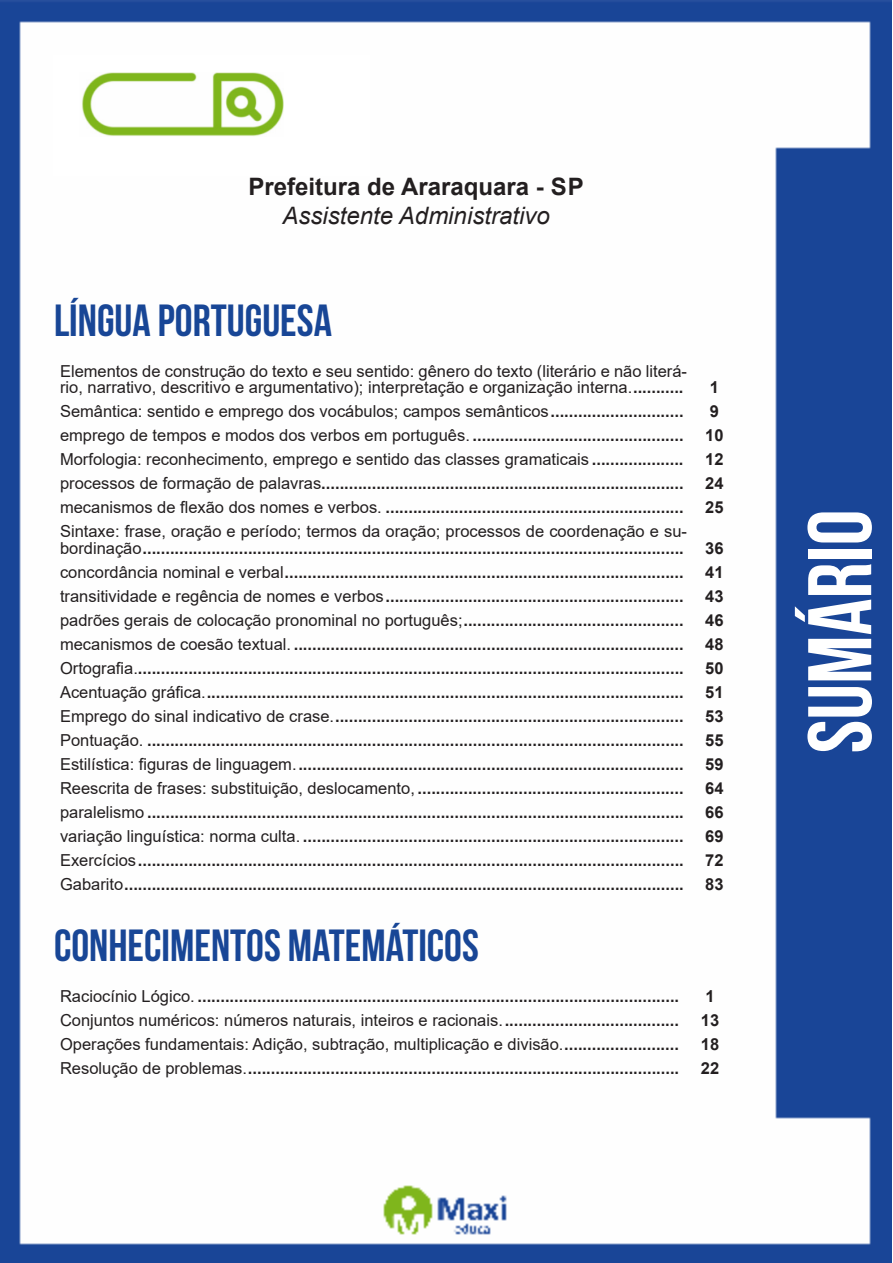
<style>
.page{position:relative;width:893px;height:1263px;background:#fff}
.page>*{position:absolute;margin:0;border:0;box-sizing:border-box;transform-origin:0 0}
.t1{font:700 90px "Bebas Neue";color:#fff}
.t2{font:700 45px "Bebas Neue";color:#184696}
.t3{font:700 24px "Arial";color:#231f20}
.t4{font:italic 24px "Arial";color:#231f20}
.ALTERNATIVAS{font:700 16.5px/16.5px "Arial";color:#231f20}
.ALTERNATIVAS-2{font:16.5px/16.5px "Arial";color:#231f20}
.INDICE{font:700 16.5px "Arial";color:#231f20}
.s1{font-weight:700}
.s2{font-weight:400}
</style>
<div class="page">
<img style="left:0;top:0;width:892px;height:1263px">
<div style="left:53px;top:55px;width:317px;height:121px;background:#fff"></div>
<img style="left:82px;top:72px;width:201px;height:64px">
<p class="t3" style="left:248px;top:170px;width:337px">Prefeitura de Araraquara - SP</p>
<p class="t4" style="left:282px;top:200px;width:269px">Assistente Administrativo</p>
<p class="t2" style="left:54px;top:295px;width:279px">LÍNGUA PORTUGUESA</p>
<p class="ALTERNATIVAS-2" style="left:60px;top:363px;width:629px">Elementos de construção do texto e seu sentido: gênero do texto (literário e não literá&shy;rio, narrativo, descritivo e argumentativo); interpretação e organização interna.<span class="s1">...........</span></p>
<p class="INDICE" style="left:710px;top:376px;width:11px">1</p>
<p class="ALTERNATIVAS-2" style="left:60px;top:403px;width:625px">Semântica: sentido e emprego dos vocábulos; campos semânticos<span class="s1">.............................</span></p>
<p class="INDICE" style="left:710px;top:400px;width:11px">9</p>
<p class="ALTERNATIVAS" style="left:60px;top:427px;width:625px"><span class="s2">emprego de tempos e modos dos verbos em português.</span> ..............................................</p>
<p class="INDICE" style="left:705px;top:424px;width:20px">10</p>
<p class="ALTERNATIVAS-2" style="left:60px;top:451px;width:625px">Morfologia: reconhecimento, emprego e sentido das classes gramaticais <span class="s1">....................</span></p>
<p class="INDICE" style="left:705px;top:448px;width:20px">12</p>
<p class="ALTERNATIVAS" style="left:60px;top:475px;width:625px"><span class="s2">processos de formação de palavras</span>...............................................................................</p>
<p class="INDICE" style="left:705px;top:472px;width:20px">24</p>
<p class="ALTERNATIVAS" style="left:60px;top:499px;width:625px"><span class="s2">mecanismos de flexão dos nomes e verbos.</span> .................................................................</p>
<p class="INDICE" style="left:705px;top:496px;width:20px">25</p>
<p class="ALTERNATIVAS" style="left:60px;top:523px;width:629px"><span class="s2">Sintaxe: frase, oração e período; termos da oração; processos de coordenação e su&shy;bordinação</span>......................................................................................................................</p>
<p class="INDICE" style="left:705px;top:536px;width:20px">36</p>
<p class="ALTERNATIVAS" style="left:60px;top:564px;width:625px"><span class="s2">concordância nominal e verbal</span>.......................................................................................</p>
<p class="INDICE" style="left:705px;top:560px;width:20px">41</p>
<p class="ALTERNATIVAS" style="left:60px;top:588px;width:625px"><span class="s2">transitividade e regência de nomes e verbos</span>.................................................................</p>
<p class="INDICE" style="left:705px;top:584px;width:20px">43</p>
<p class="ALTERNATIVAS" style="left:60px;top:612px;width:625px"><span class="s2">padrões gerais de colocação pronominal no português;</span>................................................</p>
<p class="INDICE" style="left:705px;top:608px;width:20px">46</p>
<p class="ALTERNATIVAS" style="left:60px;top:636px;width:625px"><span class="s2">mecanismos de coesão textual.</span> .....................................................................................</p>
<p class="INDICE" style="left:705px;top:632px;width:20px">48</p>
<p class="ALTERNATIVAS" style="left:60px;top:660px;width:625px"><span class="s2">Ortografia.</span>.......................................................................................................................</p>
<p class="INDICE" style="left:705px;top:656px;width:20px">50</p>
<p class="ALTERNATIVAS" style="left:60px;top:684px;width:625px"><span class="s2">Acentuação gráfica.</span>........................................................................................................</p>
<p class="INDICE" style="left:705px;top:680px;width:20px">51</p>
<p class="ALTERNATIVAS" style="left:60px;top:708px;width:625px"><span class="s2">Emprego do sinal indicativo de crase.</span>............................................................................</p>
<p class="INDICE" style="left:705px;top:704px;width:20px">53</p>
<p class="ALTERNATIVAS" style="left:60px;top:732px;width:625px"><span class="s2">Pontuação.</span> .....................................................................................................................</p>
<p class="INDICE" style="left:705px;top:728px;width:20px">55</p>
<p class="ALTERNATIVAS" style="left:60px;top:756px;width:625px"><span class="s2">Estilística: figuras de linguagem.</span>....................................................................................</p>
<p class="INDICE" style="left:705px;top:752px;width:20px">59</p>
<p class="ALTERNATIVAS" style="left:60px;top:780px;width:625px"><span class="s2">Reescrita de frases: substituição, deslocamento,</span> ..........................................................</p>
<p class="INDICE" style="left:705px;top:776px;width:20px">64</p>
<p class="ALTERNATIVAS" style="left:60px;top:804px;width:625px"><span class="s2">paralelismo</span> .....................................................................................................................</p>
<p class="INDICE" style="left:705px;top:800px;width:20px">66</p>
<p class="ALTERNATIVAS" style="left:60px;top:828px;width:625px"><span class="s2">variação linguística: norma culta.</span> ...................................................................................</p>
<p class="INDICE" style="left:705px;top:824px;width:20px">69</p>
<p class="ALTERNATIVAS" style="left:60px;top:852px;width:625px"><span class="s2">Exercícios</span>.......................................................................................................................</p>
<p class="INDICE" style="left:705px;top:848px;width:20px">72</p>
<p class="ALTERNATIVAS" style="left:60px;top:876px;width:625px"><span class="s2">Gabarito</span>..........................................................................................................................</p>
<p class="INDICE" style="left:705px;top:872px;width:20px">83</p>
<p class="t2" style="left:54px;top:921px;width:426px">CONHECIMENTOS MATEMÁTICOS</p>
<p class="ALTERNATIVAS" style="left:60px;top:988px;width:621px"><span class="s2">Raciocínio Lógico.</span> .........................................................................................................</p>
<p class="INDICE" style="left:705px;top:985px;width:11px">1</p>
<p class="ALTERNATIVAS-2" style="left:60px;top:1012px;width:620px">Conjuntos numéricos: números naturais, inteiros e racionais.<span class="s1">......................................</span></p>
<p class="INDICE" style="left:701px;top:1009px;width:20px">13</p>
<p class="ALTERNATIVAS-2" style="left:60px;top:1036px;width:620px">Operações fundamentais: Adição, subtração, multiplicação e divisão.<span class="s1">.........................</span></p>
<p class="INDICE" style="left:701px;top:1033px;width:20px">18</p>
<p class="ALTERNATIVAS" style="left:60px;top:1060px;width:621px"><span class="s2">Resolução de problemas.</span>..............................................................................................</p>
<p class="INDICE" style="left:701px;top:1057px;width:20px">22</p>
<h1 class="t1" style="left:791px;top:753px;width:245px;rotate:-90deg">SUMÁRIO</h1>
</div>
